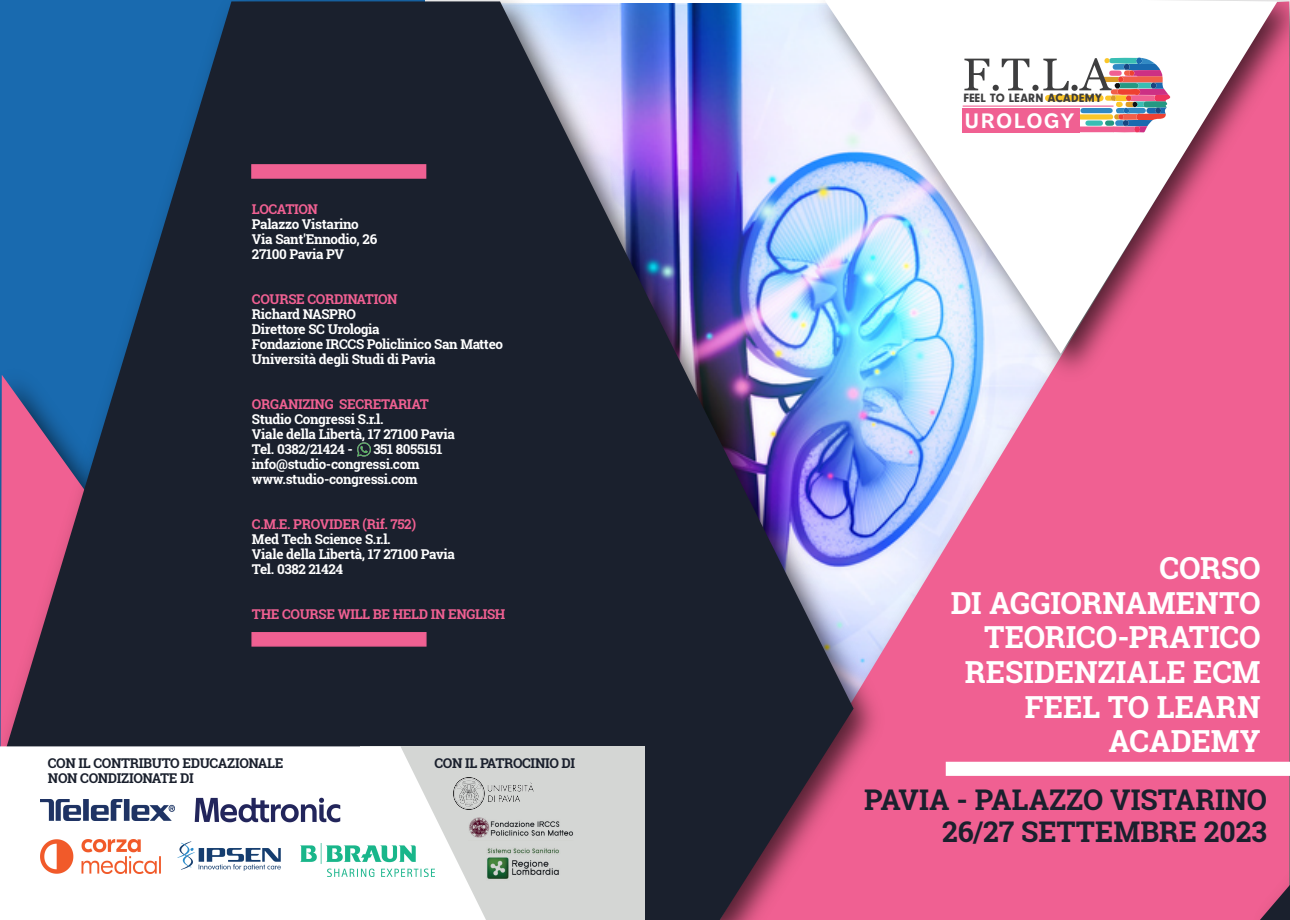
<style>
.page{position:relative;width:1290px;height:920px;background:#fff}
.page>*{position:absolute;margin:0;border:0;box-sizing:border-box;transform-origin:0 0}
.t1{font:700 30.45px/34.8px "Roboto Slab";color:#fff;text-align:right}
.t2{font:700 28.5px/31.5px "Roboto Slab";color:#1a202d;text-align:right}
.t3{font:700 20.55px "Dagny Pro";letter-spacing:.09em;color:#fff}
.t4{font:700 13.5px/15px "Roboto Slab";letter-spacing:-.025em;color:#fff}
.t5{font:700 13.5px "Roboto Slab";letter-spacing:-.025em;color:#f06092}
.t6{font:700 13.5px/15px "Roboto Slab";letter-spacing:-.025em;color:#1a202d}
.t7{font:900 12.6px "Neuzeit Gro";letter-spacing:.025em;color:#3e3e3f;scale:.93 1}
</style>
<div class="page">
<svg style="left:894px;top:395px;width:395px;height:525px;background:#eb6a9b"></svg>
<img style="left:894px;top:0;width:396px;height:395px">
<svg style="left:894px;top:0;width:383px;height:354px"></svg>
<div style="left:1239px;top:700px;width:51px;height:220px;background:#f06092"></div>
<svg style="left:1260px;top:885px;width:30px;height:35px"></svg>
<img style="left:0;top:0;width:894px;height:920px">
<img style="left:0;top:1px;width:854px;height:919px">
<div style="left:361px;top:746px;width:284px;height:174px;background:#d4d6d4"></div>
<svg style="left:964px;top:57px;width:207px;height:75px"></svg>
<hr style="left:963px;top:106px;width:150px;height:1px;background:#f06092">
<div style="left:962px;top:108px;width:117px;height:24px;background:#f06092"></div>
<img style="left:486px;top:820px;width:87px;height:16px">
<img style="left:487px;top:848px;width:72px;height:31px">
<div style="left:946px;top:762px;width:344px;height:14px;background:#fff;border:1px solid #fff"></div>
<div style="left:251px;top:164px;width:175px;height:15px;background:#f06092;border:1px solid #f06092"></div>
<div style="left:251px;top:632px;width:176px;height:15px;background:#f06092;border:1px solid #f06092"></div>
<svg style="left:0;top:746px;width:486px;height:174px"></svg>
<img style="left:176px;top:829px;width:105px;height:55px">
<img style="left:41px;top:839px;width:120px;height:34px">
<img style="left:194px;top:796px;width:147px;height:27px">
<img style="left:300px;top:843px;width:135px;height:33px">
<img style="left:41px;top:800px;width:134px;height:20px">
<img style="left:356px;top:442px;width:15px;height:17px">
<img style="left:453px;top:778px;width:80px;height:31px">
<p class="t5" style="left:252px;top:200px;width:68px">LOCATION</p>
<p class="t4" style="left:252px;top:216px;width:127px">Palazzo Vistarino<br>Via Sant'Ennodio, 26<br>27100 Pavia PV</p>
<p class="t5" style="left:252px;top:290px;width:147px">COURSE CORDINATION</p>
<p class="t4" style="left:252px;top:306px;width:253px">Richard NASPRO<br>Direttore SC Urologia<br>Fondazione IRCCS Policlinico San Matteo<br>Università degli Studi di Pavia</p>
<p class="t5" style="left:252px;top:395px;width:178px">ORGANIZING SECRETARIAT</p>
<p class="t4" style="left:252px;top:411px;width:204px">Studio Congressi S.r.l.<br>Viale della Libertà, 17 27100 Pavia<br>Tel. 0382/21424 -</p>
<p class="t4" style="left:252px;top:441px;width:192px;text-indent:121px">351 8055151 info@studio-congressi.com www.studio-congressi.com</p>
<p class="t5" style="left:252px;top:514px;width:166px">C.M.E. PROVIDER (Rif. 752)</p>
<p class="t4" style="left:252px;top:531px;width:204px">Med Tech Science S.r.l.<br>Viale della Libertà, 17 27100 Pavia<br>Tel. 0382 21424</p>
<p class="t5" style="left:252px;top:604px;width:255px">THE COURSE WILL BE HELD IN ENGLISH</p>
<p class="t6" style="left:48px;top:756px;width:237px">CON IL CONTRIBUTO EDUCAZIONALE<br>NON CONDIZIONATE DI</p>
<p class="t6" style="left:435px;top:756px;width:142px">CON IL PATROCINIO DI</p>
<p class="t7" style="left:963px;top:91px;width:150px">FEEL TO LEARN ACADEMY</p>
<h3 class="t3" style="left:965px;top:108px;width:111px">UROLOGY</h3>
<h1 class="t1" style="left:951px;top:550px;width:311px">CORSO<br>DI AGGIORNAMENTO<br>TEORICO-PRATICO<br>RESIDENZIALE ECM<br>FEEL TO LEARN<br>ACADEMY</h1>
<h2 class="t2" style="left:864px;top:784px;width:404px">PAVIA - PALAZZO VISTARINO<br>26/27 SETTEMBRE 2023</h2>
</div>
